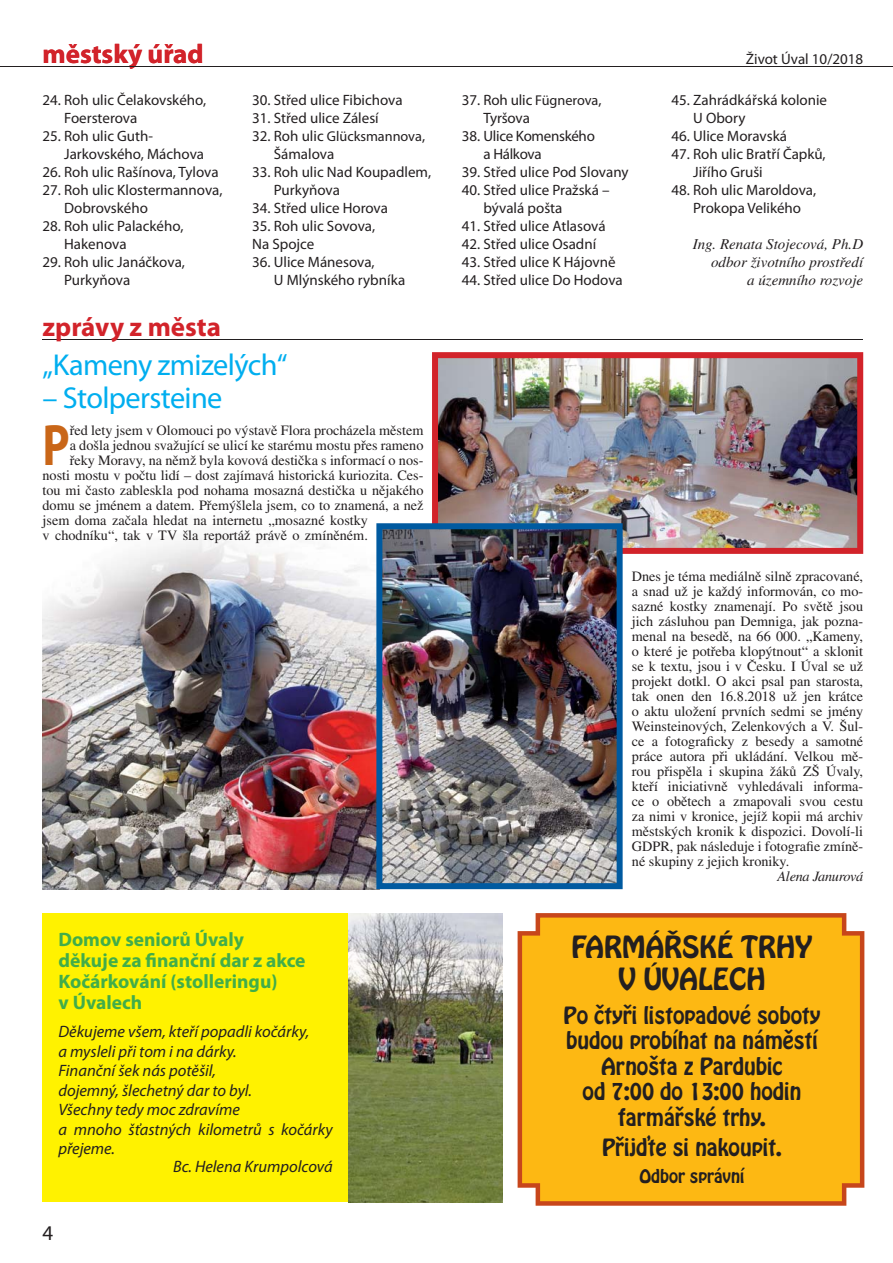
<style>
.page{position:relative;width:893px;height:1263px;background:#fff}
.page>*{position:absolute;margin:0;border:0;box-sizing:border-box;transform-origin:0 0}
.t1{font:700 58.8px "Myriad Pro";color:#c96618;scale:.8 1}
.t2{font:30.3px "Myriad Pro";letter-spacing:-.02em;color:#00aeef}
.t3{font:700 27px "Myriad Pro";color:#d2232a}
.t4{font:27px/31.5px "Hobo CE";color:#231f20;text-align:center}
.t5{font:21px/25.5px "Hobo CE";color:#231f20;text-align:center}
.t6{font:21px "Myriad Pro";color:#231f20}
.t7{font:700 19.5px/21px "Myriad Pro";color:#41ad49}
.t8{font:italic 16.5px/19.5px "Myriad Pro";color:#231f20}
.t9{font:16.5px "Hobo CE";color:#231f20}
.t10{font:15px/18px "Myriad Pro";color:#231f20}
.t11{font:italic 15px/18px "Times CE";color:#231f20;text-align:right}
.t12{font:15px/18px "Myriad Pro";letter-spacing:-.02em;color:#231f20}
.t13{font:14.25px/15px "Times CE";color:#231f20;text-align:justify}
.t14{font:14.25px "Myriad Pro";color:#231f20}
.t15{font:italic 14.25px "Times CE";letter-spacing:-.02em;color:#231f20}
.s1{font-size:15px}
.s2{font-size:14.25px}
</style>
<div class="page">
<img style="left:43px;top:535px;width:333px;height:354px">
<hr style="left:0;top:66px;width:893px;height:1px;background:#231f20">
<hr style="left:43px;top:339px;width:820px;height:1px;background:#231f20">
<img style="left:432px;top:352px;width:431px;height:202px">
<img style="left:376px;top:523px;width:247px;height:366px">
<img style="left:348px;top:913px;width:155px;height:289px">
<div style="left:43px;top:913px;width:305px;height:289px;background:#fff200"></div>
<svg style="left:518px;top:913px;width:346px;height:293px;background:#fab216"></svg>
<h3 class="t3" style="left:43px;top:43px;width:163px">městský úřad</h3>
<p class="t10" style="left:746px;top:51px;width:119px">Život Úval 10/2018</p>
<p class="t10" style="left:64px;top:93px;width:143px;text-indent:-22px">24. Roh ulic Čelakovského,<br>Foersterova</p>
<p class="t10" style="left:64px;top:129px;width:141px;text-indent:-22px">25. Roh ulic Guth-<br>Jarkovského, Máchova</p>
<p class="t10" style="left:43px;top:165px;width:178px">26. Roh ulic Rašínova, Tylova</p>
<p class="t10" style="left:64px;top:183px;width:160px;text-indent:-22px">27. Roh ulic Klostermannova,<br>Dobrovského</p>
<p class="t10" style="left:64px;top:219px;width:121px;text-indent:-22px">28. Roh ulic Palackého,<br>Hakenova</p>
<p class="t10" style="left:64px;top:255px;width:122px;text-indent:-22px">29. Roh ulic Janáčkova,<br>Purkyňova</p>
<h3 class="t3" style="left:43px;top:317px;width:180px">zprávy z města</h3>
<p class="t10" style="left:252px;top:93px;width:152px">30. Střed ulice Fibichova</p>
<p class="t10" style="left:252px;top:111px;width:128px">31. Střed ulice Zálesí</p>
<p class="t14" style="left:252px;top:131px;width:174px"><span class="s1">32. Roh ulic</span> Glücksmannova<span class="s1">,</span></p>
<p class="t10" style="left:274px;top:147px;width:62px">Šámalova</p>
<p class="t10" style="left:274px;top:165px;width:159px;text-indent:-22px">33. Roh ulic Nad Koupadlem,<br>Purkyňova</p>
<p class="t10" style="left:252px;top:201px;width:137px">34. Střed ulice Horova</p>
<p class="t10" style="left:252px;top:219px;width:125px">35. Roh ulic Sovova,<br>Na Spojce</p>
<p class="t10" style="left:274px;top:255px;width:133px;text-indent:-22px">36. Ulice Mánesova,<br>U Mlýnského rybníka</p>
<h2 class="t2" style="left:43px;top:353px;width:247px">„Kameny zmizelých“</h2>
<h2 class="t2" style="left:43px;top:386px;width:181px">– Stolpersteine</h2>
<h1 class="t1" style="left:43px;top:423px;width:36px">P</h1>
<p class="t13" style="left:70px;top:425px;width:355px">řed lety jsem v Olomouci po výstavě Flora procházela městem</p>
<p class="t13" style="left:70px;top:440px;width:355px">a došla jednou svažující se ulicí ke starému mostu přes rameno</p>
<p class="t13" style="left:70px;top:455px;width:355px">řeky Moravy, na němž byla kovová destička s informací o nos-</p>
<p class="t13" style="left:43px;top:470px;width:382px">nosti mostu v počtu lidí – dost zajímavá historická kuriozita. Ces-</p>
<p class="t13" style="left:43px;top:485px;width:382px">tou mi často zableskla pod nohama mosazná destička u nějakého</p>
<p class="t13" style="left:43px;top:500px;width:382px">domu se jménem a datem. Přemýšlela jsem, co to znamená, a než</p>
<p class="t13" style="left:43px;top:515px;width:327px">jsem doma začala hledat na internetu „mosazné kostky</p>
<p class="t13" style="left:43px;top:530px;width:327px">v chodníku“, tak v TV šla reportáž právě o zmíněném.</p>
<h3 class="t7" style="left:58px;top:930px;width:249px">Domov seniorů Úvaly děkuje za finanční dar z akce<br>Kočárkování (stolleringu)<br>v Úvalech</h3>
<p class="t8" style="left:58px;top:1023px;width:276px">Děkujeme všem, kteří popadli kočárky,<br>a mysleli při tom i na dárky.<br>Finanční šek nás potěšil,<br>dojemný, šlechetný dar to byl.<br>Všechny tedy moc zdravíme<br>a mnoho šťastných kilometrů s kočárky přejeme.</p>
<p class="t8" style="left:173px;top:1158px;width:161px">Bc. Helena Krumpolcová</p>
<h3 class="t6" style="left:43px;top:1225px;width:12px">4</h3>
<p class="t10" style="left:484px;top:93px;width:119px;text-indent:-22px">37. Roh ulic <span class="s2">Fügnerova</span>,<br>Tyršova</p>
<p class="t12" style="left:484px;top:129px;width:113px;text-indent:-22px">38. Ulice Komenského a Hálkova</p>
<p class="t10" style="left:462px;top:165px;width:168px">39. Střed ulice Pod Slovany</p>
<p class="t10" style="left:484px;top:183px;width:128px;text-indent:-22px">40. Střed ulice Pražská – bývalá pošta</p>
<p class="t10" style="left:462px;top:219px;width:145px">41. Střed ulice Atlasová</p>
<p class="t10" style="left:462px;top:237px;width:136px">42. Střed ulice Osadní</p>
<p class="t10" style="left:462px;top:255px;width:155px">43. Střed ulice K Hájovně</p>
<p class="t10" style="left:462px;top:273px;width:162px">44. Střed ulice Do Hodova</p>
<p class="t10" style="left:693px;top:93px;width:135px;text-indent:-22px">45. Zahrádkářská kolonie<br>U Obory</p>
<p class="t10" style="left:671px;top:129px;width:117px">46. Ulice Moravská</p>
<p class="t10" style="left:693px;top:147px;width:134px;text-indent:-22px">47. Roh ulic Bratří Čapků,<br>Jiřího Gruši</p>
<p class="t10" style="left:671px;top:183px;width:146px;text-align:center">48. Roh ulic Maroldova,<br>Prokopa Velikého</p>
<p class="t11" style="left:693px;top:237px;width:172px">Ing. Renata Stojecová, Ph.D odbor životního prostředí<br>a územního rozvoje</p>
<p class="t13" style="left:632px;top:570px;width:233px">Dnes je téma mediálně silně zpracované, a snad už je každý informován, co mo&shy;sazné kostky znamenají. Po světě jsou jich zásluhou pan Demniga, jak pozna&shy;menal na besedě, na 66 000. „Kameny, o které je potřeba klopýtnout“ a sklonit se k textu, jsou i v Česku. I Úval se už projekt dotkl. O akci psal pan starosta, tak onen den 16.8.2018 už jen krátce o aktu uložení prvních sedmi se jmény Weinsteinových, Zelenkových a V. Šul&shy;ce a fotograficky z besedy a samotné práce autora při ukládání. Velkou mě&shy;rou přispěla i skupina žáků ZŠ Úvaly, kteří iniciativně vyhledávali informa&shy;ce o obětech a zmapovali svou cestu za nimi v kronice, jejíž kopii má archiv městských kronik k dispozici. Dovolí-li GDPR, pak následuje i fotografie zmíně&shy;né skupiny z jejich kroniky.</p>
<p class="t15" style="left:778px;top:871px;width:87px">Alena Janurová</p>
<h3 class="t4" style="left:571px;top:933px;width:243px">FARMÁŘSKÉ TRHY<br>V ÚVALECH</h3>
<h3 class="t5" style="left:564px;top:1004px;width:258px">Po čtyři listopadové soboty budou probíhat na náměstí<br>Arnošta z Pardubic<br>od 7:00 do 13:00 hodin farmářské trhy.</h3>
<h3 class="t5" style="left:602px;top:1135px;width:181px">Přijďte si nakoupit.</h3>
<p class="t9" style="left:639px;top:1167px;width:107px">Odbor správní</p>
</div>
